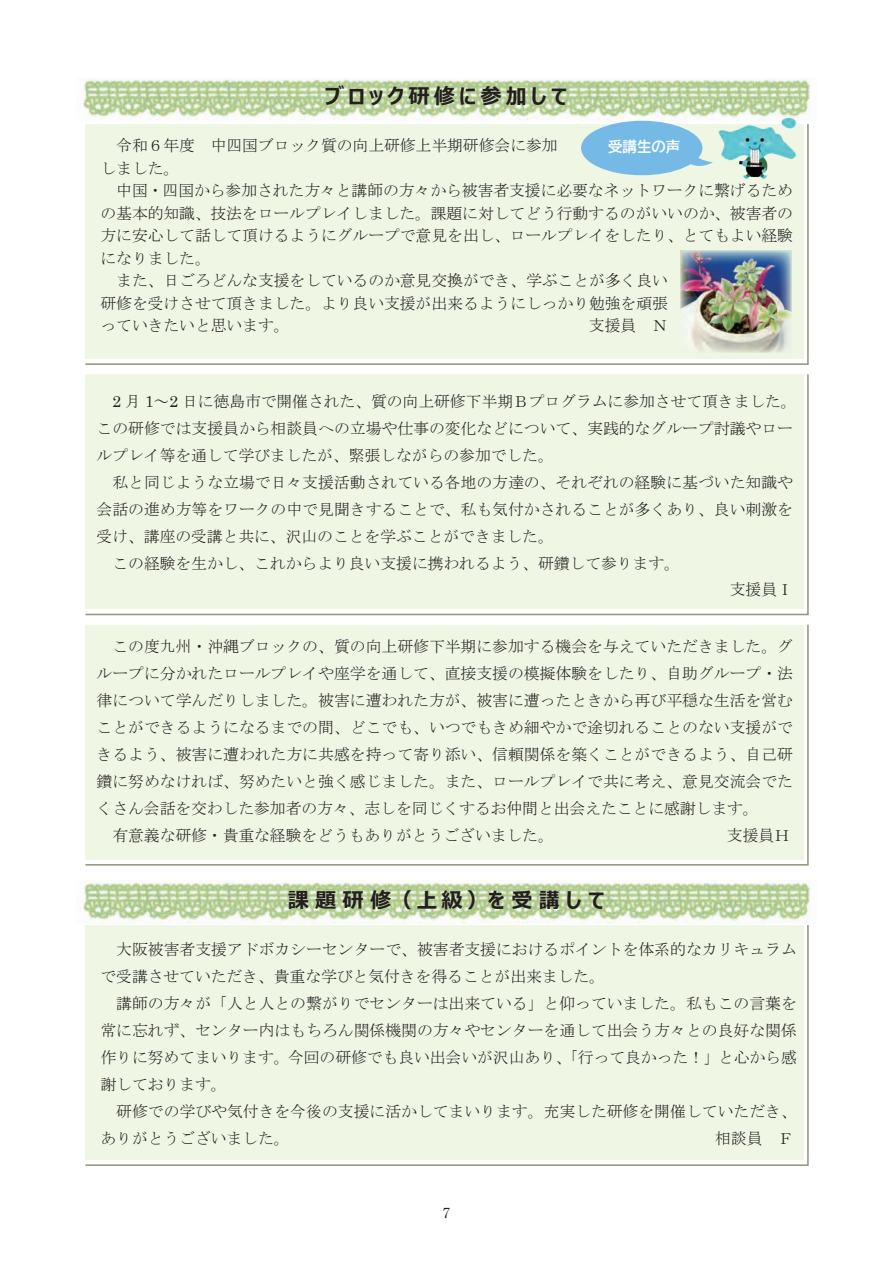
<style>
.page{position:relative;width:893px;height:1263px;background:#fff}
.page>*{position:absolute;margin:0;border:0;box-sizing:border-box;transform-origin:0 0}
.t1{font:700 21px "Meiryo UI";letter-spacing:.3em;color:#231f20}
.t2{font:700 21px "Meiryo UI";letter-spacing:.2em;color:#231f20}
.t3{font:15.9px/27px "MS Mincho";color:#231f20}
.t4{font:14.4px "BIZ UD Gothic Bold";color:#fff}
.t5{font:13.8px "Ryumin Pr 6";color:#231f20}
.s1{font-family:"Century"}
</style>
<div class="page">
<img style="left:83px;top:78px;width:728px;height:43px">
<img style="left:83px;top:881px;width:728px;height:42px">
<div style="left:85px;top:122px;width:724px;height:243px;background:#eff6e4"></div>
<div style="left:85px;top:374px;width:724px;height:242px;background:#eff6e4"></div>
<div style="left:85px;top:624px;width:724px;height:242px;background:#eff6e4"></div>
<div style="left:85px;top:923px;width:724px;height:243px;background:#eff6e4"></div>
<div style="left:581px;top:121px;width:121px;height:54px;background:#75bae7;border-radius:50%"></div>
<img style="left:713px;top:100px;width:89px;height:90px">
<svg style="left:686px;top:152px;width:27px;height:16px"></svg>
<img style="left:681px;top:250px;width:110px;height:103px">
<h1 class="t2" style="left:325px;top:82px;width:244px">ブロック研修に参加して</h1>
<p class="t3" style="left:100px;top:134px;width:459px;line-height:22.5px;text-indent:16px">令和６年度 中四国ブロック質の向上研修上半期研修会に参加しました。</p>
<p class="t3" style="left:116px;top:177px;width:678px">中国・四国から参加された方々と講師の方々から被害者支援に必要なネットワークに繋げるため</p>
<p class="t3" style="left:100px;top:200px;width:694px">の基本的知識、技法をロールプレイしました。課題に対してどう行動するのがいいのか、被害者の</p>
<p class="t3" style="left:100px;top:222px;width:694px">方に安心して話して頂けるようにグループで意見を出し、ロールプレイをしたり、とてもよい経験</p>
<p class="t3" style="left:100px;top:245px;width:112px">になりました。</p>
<p class="t3" style="left:116px;top:267px;width:553px">また、日ごろどんな支援をしているのか意見交換ができ、学ぶことが多く良い</p>
<p class="t3" style="left:100px;top:290px;width:569px">研修を受けさせて頂きました。より良い支援が出来るようにしっかり勉強を頑張</p>
<p class="t3" style="left:100px;top:312px;width:191px">っていきたいと思います。</p>
<p class="t3" style="left:589px;top:312px;width:81px">支援員 Ｎ</p>
<p class="t4" style="left:608px;top:140px;width:74px">受講生の声</p>
<p class="t3" style="left:97px;top:388px;width:702px;text-indent:16px"><span class="s1">2</span> 月 <span class="s1">1</span>～<span class="s1">2</span> 日に徳島市で開催された、質の向上研修下半期Ｂプログラムに参加させて頂きました。この研修では支援員から相談員への立場や仕事の変化などについて、実践的なグループ討議やロールプレイ等を通して学びましたが、緊張しながらの参加でした。</p>
<p class="t3" style="left:112px;top:469px;width:682px">私と同じような立場で日々支援活動されている各地の方達の、それぞれの経験に基づいた知識や</p>
<p class="t3" style="left:97px;top:496px;width:698px">会話の進め方等をワークの中で見聞きすることで、私も気付かされることが多くあり、良い刺激を</p>
<p class="t3" style="left:97px;top:523px;width:459px">受け、講座の受講と共に、沢山のことを学ぶことができました。</p>
<p class="t3" style="left:112px;top:550px;width:569px">この経験を生かし、これからより良い支援に携われるよう、研鑽して参ります。</p>
<p class="t3" style="left:730px;top:575px;width:65px">支援員Ｉ</p>
<p class="t3" style="left:112px;top:633px;width:682px">この度九州・沖縄ブロックの、質の向上研修下半期に参加する機会を与えていただきました。グ</p>
<p class="t3" style="left:97px;top:660px;width:698px">ループに分かれたロールプレイや座学を通して、直接支援の模擬体験をしたり、自助グループ・法</p>
<p class="t3" style="left:97px;top:687px;width:698px">律について学んだりしました。被害に遭われた方が、被害に遭ったときから再び平穏な生活を営む</p>
<p class="t3" style="left:97px;top:714px;width:698px">ことができるようになるまでの間、どこでも、いつでもきめ細やかで途切れることのない支援がで</p>
<p class="t3" style="left:97px;top:741px;width:698px">きるよう、被害に遭われた方に共感を持って寄り添い、信頼関係を築くことができるよう、自己研</p>
<p class="t3" style="left:97px;top:768px;width:698px">鑽に努めなければ、努めたいと強く感じました。また、ロールプレイで共に考え、意見交流会でた</p>
<p class="t3" style="left:97px;top:795px;width:664px">くさん会話を交わした参加者の方々、志しを同じくするお仲間と出会えたことに感謝します。</p>
<p class="t3" style="left:112px;top:822px;width:443px">有意義な研修・貴重な経験をどうもありがとうございました。</p>
<p class="t3" style="left:727px;top:822px;width:65px">支援員Ｈ</p>
<h1 class="t1" style="left:288px;top:886px;width:319px">課題研修（上級）を受講して</h1>
<p class="t3" style="left:100px;top:936px;width:698px;text-indent:16px">大阪被害者支援アドボカシーセンターで、被害者支援におけるポイントを体系的なカリキュラムで受講させていただき、貴重な学びと気付きを得ることが出来ました。</p>
<p class="t3" style="left:100px;top:990px;width:698px;text-align:justify;text-indent:16px">講師の方々が「人と人との繋がりでセンターは出来ている」と仰っていました。私もこの言葉を常に忘れず、センター内はもちろん関係機関の方々やセンターを通して出会う方々との良好な関係作りに努めてまいります。今回の研修でも良い出会いが沢山あり、「行って良かった！」と心から感謝しております。</p>
<p class="t3" style="left:100px;top:1098px;width:698px;text-indent:16px">研修での学びや気付きを今後の支援に活かしてまいります。充実した研修を開催していただき、ありがとうございました。</p>
<p class="t3" style="left:715px;top:1125px;width:80px">相談員 Ｆ</p>
<p class="t5" style="left:443px;top:1202px;width:8px">7</p>
</div>
